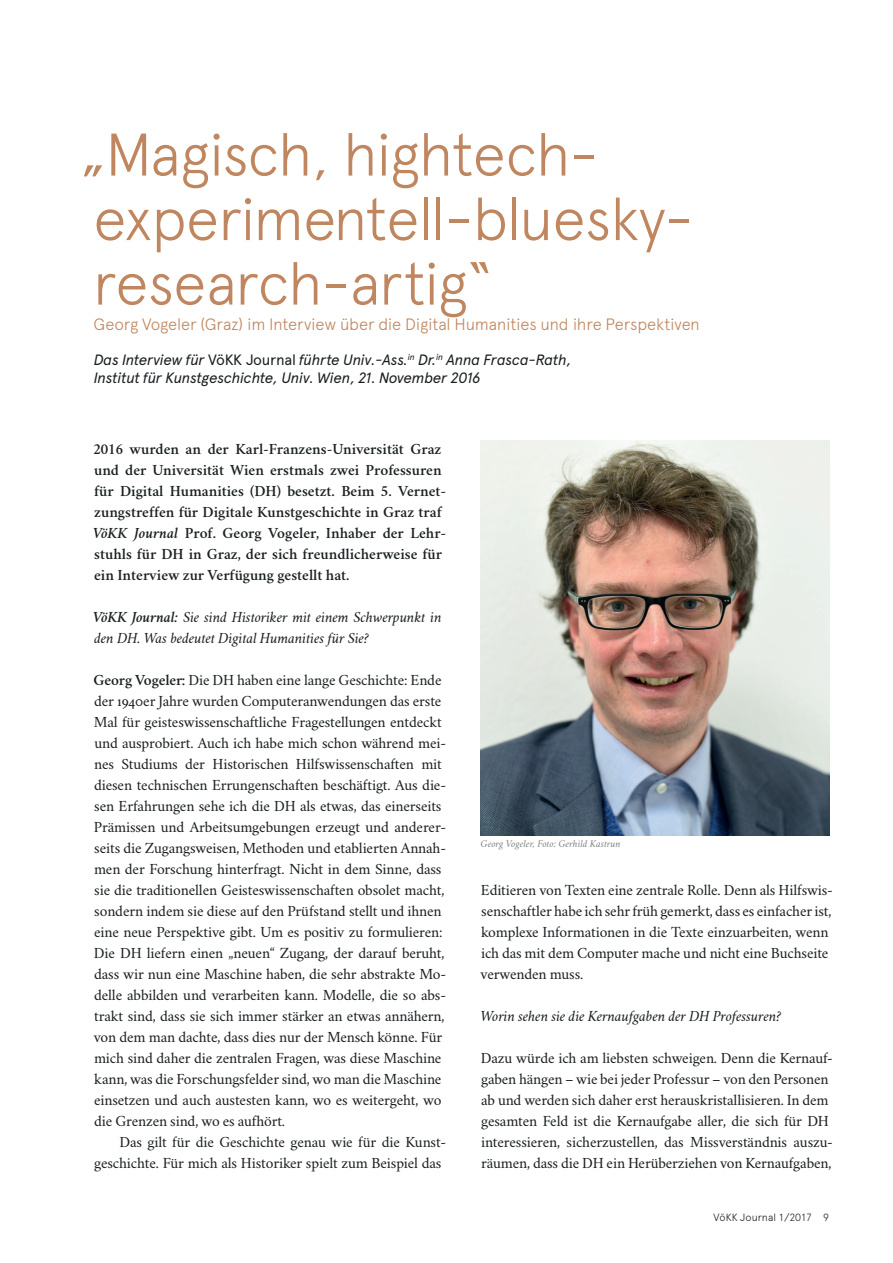
<style>
.page{position:relative;width:893px;height:1263px;background:#fff}
.page>*{position:absolute;margin:0;border:0;box-sizing:border-box;transform-origin:0 0}
.t1{font:300 60px/64.5px "Apercu Pro";letter-spacing:-.025em;color:#c0865f}
.t2{font:300 16.5px "Apercu Pro";letter-spacing:-.01em;color:#c0865f}
.t3{font:15.6px/21px "Crimson";letter-spacing:-.01em;color:#1a1f21}
.t4{font:600 15.6px/21px "Crimson";color:#1a1f21}
.t5{font:italic 15.6px/21px "Crimson";letter-spacing:-.01em;color:#1a1f21}
.t6{font:italic 15px/18px "Apercu Pro";letter-spacing:-.025em;color:#1a1f21}
.t7{font:italic 10.5px "Crimson";color:#808285}
.t8{font:300 10.5px "Apercu Pro";letter-spacing:.01em;color:#1a1f21}
.s1{font-style:normal}
.s2{font-style:italic}
.s3{font-weight:600}
</style>
<div class="page">
<img style="left:480px;top:441px;width:349px;height:395px">
<h1 class="t1" style="left:81px;top:117px;width:614px">„Magisch, hightech&shy;experimentell-bluesky&shy;research-artig“</h1>
<p class="t2" style="left:94px;top:312px;width:608px">Georg Vogeler (Graz) im Interview über die Digital Humanities und ihre Perspektiven</p>
<p class="t6" style="left:94px;top:350px;width:479px">Das Interview für <span class="s1">VöKK Journal</span> führte Univ.-Ass.<sup>in</sup> Dr.<sup>in</sup> Anna Frasca-Rath,<br>Institut für Kunstgeschichte, Univ. Wien, 21. November 2016</p>
<p class="t4" style="left:93px;top:437px;width:355px">2016 wurden an der Karl-Franzens-Universität Graz und der Universität Wien erstmals zwei Professuren für Digital Humanities (DH) besetzt. Beim 5. Vernet&shy;zungstreffen für Digitale Kunstgeschichte in Graz traf <span class="s2">VöKK Journal</span> Prof. Georg Vogeler, Inhaber der Lehr&shy;stuhls für DH in Graz, der sich freundlicherweise für ein Interview zur Verfügung gestellt hat.</p>
<p class="t5" style="left:93px;top:606px;width:350px"><span class="s3">VöKK Journal:</span> Sie sind Historiker mit einem Schwerpunkt in den DH. Was bedeutet Digital Humanities für Sie?</p>
<p class="t3" style="left:94px;top:668px;width:354px"><span class="s3">Georg Vogeler:</span> Die DH haben eine lange Geschichte: Ende der 1940er Jahre wurden Computeranwendungen das erste Mal für geisteswissenschaftliche Fragestellungen entdeckt und ausprobiert. Auch ich habe mich schon während mei&shy;nes Studiums der Historischen Hilfswissenschaften mit diesen technischen Errungenschaften beschäftigt. Aus die&shy;sen Erfahrungen sehe ich die DH als etwas, das einerseits Prämissen und Arbeitsumgebungen erzeugt und anderer&shy;seits die Zugangsweisen, Methoden und etablierten Annah&shy;men der Forschung hinterfragt. Nicht in dem Sinne, dass sie die traditionellen Geisteswissenschaften obsolet macht, sondern indem sie diese auf den Prüfstand stellt und ihnen eine neue Perspektive gibt. Um es positiv zu formulieren:<br>Die DH liefern einen „neuen“ Zugang, der darauf beruht, dass wir nun eine Maschine haben, die sehr abstrakte Mo&shy;delle abbilden und verarbeiten kann. Modelle, die so abs&shy;trakt sind, dass sie sich immer stärker an etwas annähern, von dem man dachte, dass dies nur der Mensch könne. Für mich sind daher die zentralen Fragen, was diese Maschine kann, was die Forschungsfelder sind, wo man die Maschine einsetzen und auch austesten kann, wo es weitergeht, wo die Grenzen sind, wo es aufhört.</p>
<p class="t3" style="left:94px;top:1130px;width:353px;text-align:right">Das gilt für die Geschichte genau wie für die Kunst&shy;geschichte. Für mich als Historiker spielt zum Beispiel das</p>
<p class="t7" style="left:480px;top:837px;width:142px">Georg Vogeler, Foto: Gerhild Kastrun</p>
<p class="t3" style="left:481px;top:878px;width:354px">Editieren von Texten eine zentrale Rolle. Denn als Hilfswis&shy;senschaftler habe ich sehr früh gemerkt, dass es einfacher ist, komplexe Informationen in die Texte einzuarbeiten, wenn ich das mit dem Computer mache und nicht eine Buchseite verwenden muss.</p>
<p class="t5" style="left:480px;top:1005px;width:302px">Worin sehen sie die Kernaufgaben der DH Professuren?</p>
<p class="t3" style="left:481px;top:1046px;width:354px">Dazu würde ich am liebsten schweigen. Denn die Kernauf&shy;gaben hängen – wie bei jeder Professur – von den Personen ab und werden sich daher erst herauskristallisieren. In dem gesamten Feld ist die Kernaufgabe aller, die sich für DH interessieren, sicherzustellen, das Missverständnis auszu&shy;räumen, dass die DH ein Herüberziehen von Kernaufgaben,</p>
<p class="t8" style="left:713px;top:1209px;width:117px">VöKK Journal 1/2017 9</p>
</div>
